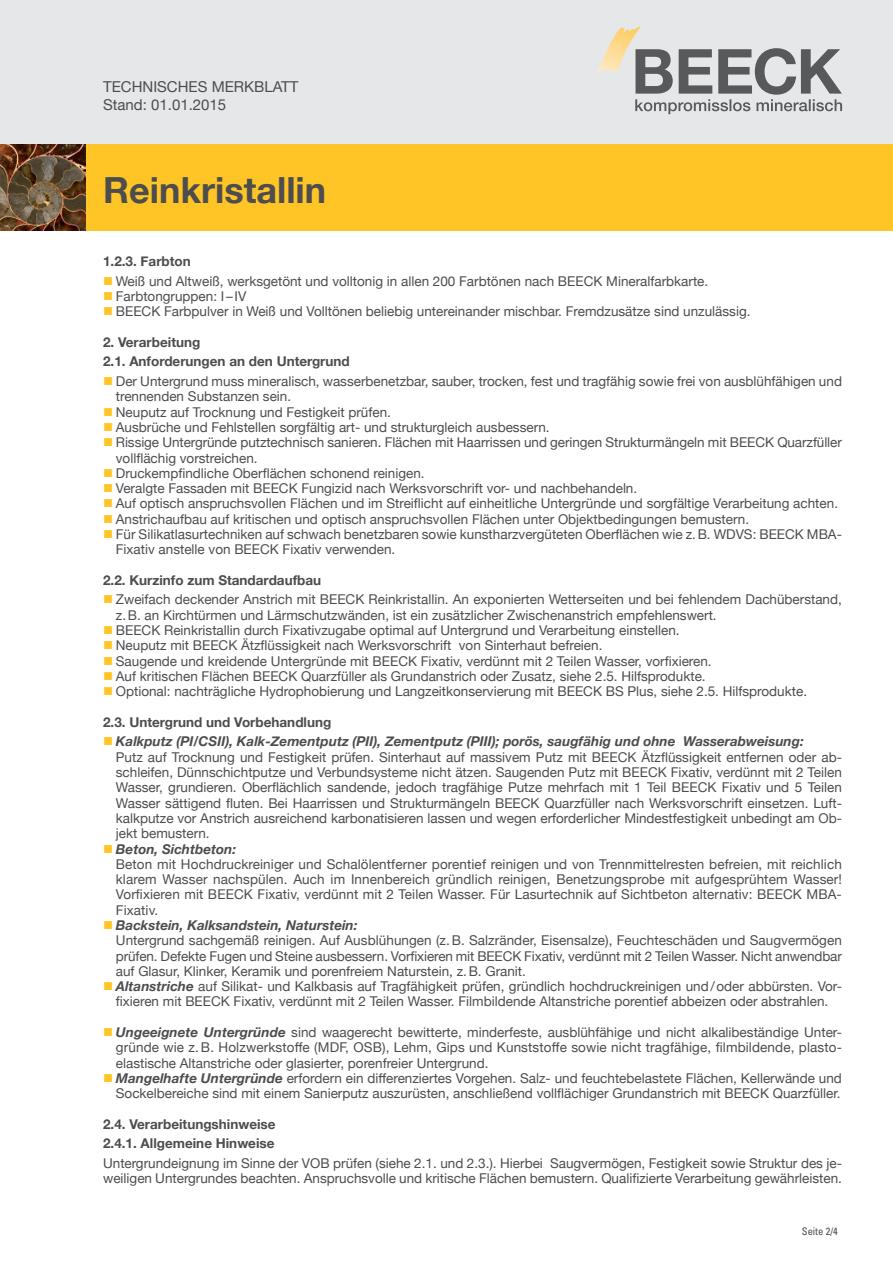
<style>
.page{position:relative;width:893px;height:1263px;background:#fff}
.page>*{position:absolute;margin:0;border:0;box-sizing:border-box;transform-origin:0 0}
.t1{font:700 36px "Helvetica Neue";color:#4d4d4f}
.t2{font:15px/18px "Helvetica Neue";color:#4d4d4f}
.t3{font:13.5px/15.3px "Helvetica Neue";color:#4d4d4f}
.t4{font:700 13.5px/19.5px "Helvetica Neue";color:#4d4d4f}
.t5{font:condensed 10.5px "Univers";color:#4d4d4f}
.s1{color:#ffc425}
.s2{font-weight:700;font-style:italic}
</style>
<div class="page">
<div style="left:0;top:0;width:893px;height:163px;background:#e6e7e8"></div>
<svg style="left:597px;top:27px;width:245px;height:87px"></svg>
<div style="left:0;top:144px;width:893px;height:87px;background:#ffc425"></div>
<img style="left:0;top:144px;width:85px;height:87px">
<p class="t2" style="left:103px;top:79px;width:197px">TECHNISCHES MERKBLATT<br>Stand: 01.01.2015</p>
<h1 class="t1" style="left:103px;top:162px;width:225px">Reinkristallin</h1>
<p class="t4" style="left:103px;top:252px;width:89px">1.2.3. Farbton</p>
<p class="t3" style="left:103px;top:274px;width:607px"><span class="s1">■</span> Weiß und Altweiß, werksgetönt und volltonig in allen 200 Farbtönen nach BEECK Mineralfarbkarte.</p>
<p class="t3" style="left:103px;top:289px;width:145px"><span class="s1">■</span> Farbtongruppen: I – IV</p>
<p class="t3" style="left:103px;top:305px;width:649px"><span class="s1">■</span> BEECK Farbpulver in Weiß und Volltönen beliebig untereinander mischbar. Fremdzusätze sind unzulässig.</p>
<p class="t4" style="left:103px;top:333px;width:248px">2. Verarbeitung<br>2.1. Anforderungen an den Untergrund</p>
<p class="t3" style="left:116px;top:374px;width:728px;text-indent:-13px"><span class="s1">■</span> Der Untergrund muss mineralisch, wasserbenetzbar, sauber, trocken, fest und tragfähig sowie frei von ausblühfähigen und trennenden Substanzen sein.</p>
<p class="t3" style="left:103px;top:405px;width:289px"><span class="s1">■</span> Neuputz auf Trocknung und Festigkeit prüfen.</p>
<p class="t3" style="left:103px;top:420px;width:448px"><span class="s1">■</span> Ausbrüche und Fehlstellen sorgfältig art- und strukturgleich ausbessern.</p>
<p class="t3" style="left:116px;top:436px;width:727px;text-indent:-13px"><span class="s1">■</span> Rissige Untergründe putztechnisch sanieren. Flächen mit Haarrissen und geringen Strukturmängeln mit BEECK Quarzfüller vollflächig vorstreichen.</p>
<p class="t3" style="left:103px;top:466px;width:323px"><span class="s1">■</span> Druckempfindliche Oberflächen schonend reinigen.</p>
<p class="t3" style="left:103px;top:481px;width:536px"><span class="s1">■</span> Veralgte Fassaden mit BEECK Fungizid nach Werksvorschrift vor- und nachbehandeln.</p>
<p class="t3" style="left:103px;top:497px;width:736px"><span class="s1">■</span> Auf optisch anspruchsvollen Flächen und im Streiflicht auf einheitliche Untergründe und sorgfältige Verarbeitung achten.</p>
<p class="t3" style="left:103px;top:512px;width:647px"><span class="s1">■</span> Anstrichaufbau auf kritischen und optisch anspruchsvollen Flächen unter Objektbedingungen bemustern.</p>
<p class="t3" style="left:116px;top:527px;width:728px;text-indent:-13px"><span class="s1">■</span> Für Silikatlasurtechniken auf schwach benetzbaren sowie kunstharzvergüteten Oberflächen wie z.B. WDVS: BEECK MBA-<br>Fixativ anstelle von BEECK Fixativ verwenden.</p>
<p class="t4" style="left:103px;top:571px;width:220px">2.2. Kurzinfo zum Standardaufbau</p>
<p class="t3" style="left:116px;top:593px;width:727px;text-indent:-13px"><span class="s1">■</span> Zweifach deckender Anstrich mit BEECK Reinkristallin. An exponierten Wetterseiten und bei fehlendem Dachüberstand, z.B. an Kirchtürmen und Lärmschutzwänden, ist ein zusätzlicher Zwischenanstrich empfehlenswert.</p>
<p class="t3" style="left:103px;top:623px;width:578px"><span class="s1">■</span> BEECK Reinkristallin durch Fixativzugabe optimal auf Untergrund und Verarbeitung einstellen.</p>
<p class="t3" style="left:103px;top:639px;width:501px"><span class="s1">■</span> Neuputz mit BEECK Ätzflüssigkeit nach Werksvorschrift von Sinterhaut befreien.</p>
<p class="t3" style="left:103px;top:654px;width:610px"><span class="s1">■</span> Saugende und kreidende Untergründe mit BEECK Fixativ, verdünnt mit 2 Teilen Wasser, vorfixieren.</p>
<p class="t3" style="left:103px;top:669px;width:604px"><span class="s1">■</span> Auf kritischen Flächen BEECK Quarzfüller als Grundanstrich oder Zusatz, siehe 2.5. Hilfsprodukte.</p>
<p class="t3" style="left:103px;top:684px;width:705px"><span class="s1">■</span> Optional: nachträgliche Hydrophobierung und Langzeitkonservierung mit BEECK BS Plus, siehe 2.5. Hilfsprodukte.</p>
<p class="t4" style="left:103px;top:713px;width:230px">2.3. Untergrund und Vorbehandlung</p>
<p class="t3" style="left:116px;top:735px;width:728px;text-indent:-13px"><span class="s1">■</span> <span class="s2">Kalkputz (PI/CSII), Kalk-Zementputz (PII), Zementputz (PIII); porös, saugfähig und ohne Wasserabweisung:<br></span>Putz auf Trocknung und Festigkeit prüfen. Sinterhaut auf massivem Putz mit BEECK Ätzflüssigkeit entfernen oder ab&shy;schleifen, Dünnschichtputze und Verbundsysteme nicht ätzen. Saugenden Putz mit BEECK Fixativ, verdünnt mit 2 Teilen Wasser, grundieren. Oberflächlich sandende, jedoch tragfähige Putze mehrfach mit 1 Teil BEECK Fixativ und 5 Teilen Wasser sättigend fluten. Bei Haarrissen und Strukturmängeln BEECK Quarzfüller nach Werksvorschrift einsetzen. Luft&shy;kalkputze vor Anstrich ausreichend karbonatisieren lassen und wegen erforderlicher Mindestfestigkeit unbedingt am Ob&shy;jekt bemustern.</p>
<p class="t3" style="left:116px;top:842px;width:728px;text-indent:-13px"><span class="s1">■</span> <span class="s2">Beton, Sichtbeton:<br></span>Beton mit Hochdruckreiniger und Schalölentferner porentief reinigen und von Trennmittelresten befreien, mit reichlich klarem Wasser nachspülen. Auch im Innenbereich gründlich reinigen, Benetzungsprobe mit aufgesprühtem Wasser!<br>Vorfixieren mit BEECK Fixativ, verdünnt mit 2 Teilen Wasser. Für Lasurtechnik auf Sichtbeton alternativ: BEECK MBA-Fixativ.</p>
<p class="t3" style="left:116px;top:918px;width:728px;text-indent:-13px"><span class="s1">■</span> <span class="s2">Backstein, Kalksandstein, Naturstein:<br></span>Untergrund sachgemäß reinigen. Auf Ausblühungen (z.B. Salzränder, Eisensalze), Feuchteschäden und Saugvermögen prüfen. Defekte Fugen und Steine ausbessern. Vorfixieren mit BEECK Fixativ, verdünnt mit 2 Teilen Wasser. Nicht anwendbar auf Glasur, Klinker, Keramik und porenfreiem Naturstein, z.B. Granit.</p>
<p class="t3" style="left:103px;top:979px;width:740px;text-align:center"><span class="s1">■</span> <span class="s2">Altanstriche</span> auf Silikat- und Kalkbasis auf Tragfähigkeit prüfen, gründlich hochdruckreinigen und/oder abbürsten. Vor&shy;fixieren mit BEECK Fixativ, verdünnt mit 2 Teilen Wasser. Filmbildende Altanstriche porentief abbeizen oder abstrahlen.</p>
<p class="t3" style="left:116px;top:1025px;width:728px;text-align:justify;text-indent:-13px"><span class="s1">■</span> <span class="s2">Ungeeignete Untergründe</span> sind waagerecht bewitterte, minderfeste, ausblühfähige und nicht alkalibeständige Unter&shy;gründe wie z.B. Holzwerkstoffe (MDF, OSB), Lehm, Gips und Kunststoffe sowie nicht tragfähige, filmbildende, plasto&shy;elastische Altanstriche oder glasierter, porenfreier Untergrund.</p>
<p class="t3" style="left:103px;top:1071px;width:740px;text-align:right"><span class="s1">■</span> <span class="s2">Mangelhafte Untergründe</span> erfordern ein differenziertes Vorgehen. Salz- und feuchtebelastete Flächen, Kellerwände und<br>Sockelbereiche sind mit einem Sanierputz auszurüsten, anschließend vollflächiger Grundanstrich mit BEECK Quarzfüller.</p>
<p class="t4" style="left:103px;top:1115px;width:174px">2.4. Verarbeitungshinweise<br>2.4.1. Allgemeine Hinweise</p>
<p class="t3" style="left:103px;top:1156px;width:740px">Untergrundeignung im Sinne der VOB prüfen (siehe 2.1. und 2.3.). Hierbei Saugvermögen, Festigkeit sowie Struktur des je&shy;weiligen Untergrundes beachten. Anspruchsvolle und kritische Flächen bemustern. Qualifizierte Verarbeitung gewährleisten.</p>
<p class="t5" style="left:802px;top:1225px;width:38px">Seite 2/4</p>
</div>
